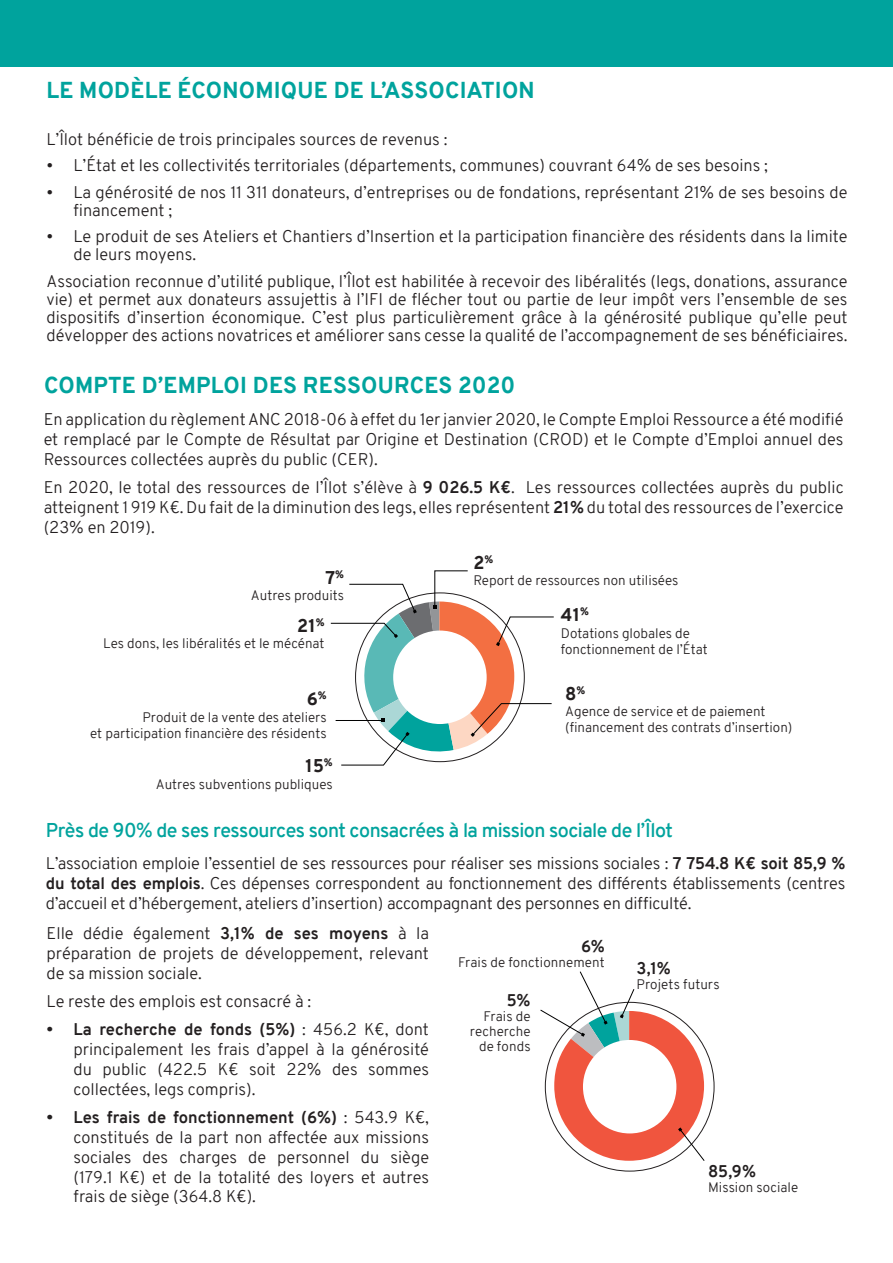
<style>
.page{position:relative;width:893px;height:1263px;background:#fff}
.page>*{position:absolute;margin:0;border:0;box-sizing:border-box;transform-origin:0 0}
.t1{font:800 22.5px "Overpass";letter-spacing:.01em;color:#00a39d}
.t2{font:600 19.5px "Overpass";letter-spacing:-.025em;color:#00a39d}
.t3{font:800 18px "Overpass";color:#231f20}
.t4{font:300 16.5px/19.8px "Overpass";color:#231f20;text-align:justify}
.t5{font:700 16.5px "Overpass";color:#231f20}
.t6{font:300 13.5px "Overpass";color:#231f20}
.s1{font-weight:700}
</style>
<div class="page">
<div style="left:0;top:0;width:893px;height:67px;background:#00a39d"></div>
<svg style="left:330px;top:570px;width:224px;height:196px"></svg>
<svg style="left:540px;top:971px;width:165px;height:191px"></svg>
<p class="t1" style="left:46px;top:74px;width:490px">LE MODÈLE ÉCONOMIQUE DE L’ASSOCIATION</p>
<p class="t4" style="left:46px;top:129px;width:402px">L’Îlot bénéficie de trois principales sources de revenus :</p>
<p class="t4" style="left:46px;top:156px;width:723px">• L’État et les collectivités territoriales (départements, communes) couvrant 64% de ses besoins ;</p>
<p class="t4" style="left:73px;top:183px;width:775px;line-height:18px;text-indent:-27px">• La générosité de nos 11 311 donateurs, d’entreprises ou de fondations, représentant 21% de ses besoins de financement ;</p>
<p class="t4" style="left:73px;top:228px;width:776px;line-height:18px;text-indent:-27px">• Le produit de ses Ateliers et Chantiers d’Insertion et la participation financière des résidents dans la limite de leurs moyens.</p>
<p class="t4" style="left:46px;top:272px;width:803px;line-height:18px">Association reconnue d’utilité publique, l’Îlot est habilitée à recevoir des libéralités (legs, donations, assurance vie) et permet aux donateurs assujettis à l’IFI de flécher tout ou partie de leur impôt vers l’ensemble de ses dispositifs d’insertion économique. C’est plus particulièrement grâce à la générosité publique qu’elle peut développer des actions novatrices et améliorer sans cesse la qualité de l’accompagnement de ses bénéficiaires.</p>
<p class="t1" style="left:44px;top:369px;width:473px">COMPTE D’EMPLOI DES RESSOURCES 2020</p>
<p class="t4" style="left:44px;top:409px;width:801px">En application du règlement ANC 2018-06 à effet du 1er janvier 2020, le Compte Emploi Ressource a été modifié et remplacé par le Compte de Résultat par Origine et Destination (CROD) et le Compte d’Emploi annuel des Ressources collectées auprès du public (CER).</p>
<p class="t4" style="left:44px;top:477px;width:801px">En 2020, le total des ressources de l’Îlot s’élève à <span class="s1">9 026.5 K€</span>. Les ressources collectées auprès du public atteignent 1 919 K€. Du fait de la diminution des legs, elles représentent <span class="s1">21%</span> du total des ressources de l’exercice (23% en 2019).</p>
<p class="t3" style="left:325px;top:565px;width:20px">7<sup>%</sup></p>
<p class="t6" style="left:251px;top:586px;width:95px">Autres produits</p>
<p class="t3" style="left:297px;top:612px;width:29px">21<sup>%</sup></p>
<p class="t6" style="left:103px;top:633px;width:223px">Les dons, les libéralités et le mécénat</p>
<p class="t3" style="left:307px;top:686px;width:21px">6<sup>%</sup></p>
<p class="t6" style="left:142px;top:707px;width:186px">Produit de la vente des ateliers</p>
<p class="t6" style="left:90px;top:723px;width:238px">et participation financière des résidents</p>
<p class="t3" style="left:306px;top:753px;width:29px">15<sup>%</sup></p>
<p class="t6" style="left:156px;top:774px;width:178px">Autres subventions publiques</p>
<p class="t3" style="left:473px;top:550px;width:21px">2<sup>%</sup></p>
<p class="t6" style="left:473px;top:571px;width:206px">Report de ressources non utilisées</p>
<p class="t3" style="left:561px;top:602px;width:29px">41<sup>%</sup></p>
<p class="t6" style="left:561px;top:623px;width:130px">Dotations globales de</p>
<p class="t6" style="left:561px;top:639px;width:148px">fonctionnement de l’État</p>
<p class="t3" style="left:565px;top:681px;width:22px">8<sup>%</sup></p>
<p class="t6" style="left:565px;top:701px;width:202px">Agence de service et de paiement</p>
<p class="t6" style="left:565px;top:718px;width:229px">(financement des contrats d’insertion)</p>
<p class="t2" style="left:46px;top:816px;width:628px">Près de 90% de ses ressources sont consacrées à la mission sociale de l’Îlot</p>
<p class="t4" style="left:46px;top:854px;width:801px">L’association emploie l’essentiel de ses ressources pour réaliser ses missions sociales : <span class="s1">7 754.8 K€ soit 85,9 % du total des emplois</span>. Ces dépenses correspondent au fonctionnement des différents établissements (centres d’accueil et d’hébergement, ateliers d’insertion) accompagnant des personnes en difficulté.</p>
<p class="t4" style="left:47px;top:923px;width:384px">Elle dédie également <span class="s1">3,1% de ses moyens</span> à la préparation de projets de développement, relevant de sa mission sociale.</p>
<p class="t4" style="left:47px;top:991px;width:266px">Le reste des emplois est consacré à :</p>
<p class="t4" style="left:74px;top:1020px;width:357px;text-indent:-27px"><span class="s1">• La recherche de fonds (5%)</span> : 456.2 K€, dont principalement les frais d’appel à la générosité du public (422.5 K€ soit 22% des sommes collectées, legs compris).</p>
<p class="t4" style="left:74px;top:1107px;width:357px;text-indent:-27px"><span class="s1">• Les frais de fonctionnement (6%)</span> : 543.9 K€, constitués de la part non affectée aux missions sociales des charges de personnel du siège (179.1 K€) et de la totalité des loyers et autres frais de siège (364.8 K€).</p>
<p class="t5" style="left:581px;top:935px;width:25px">6%</p>
<p class="t6" style="left:458px;top:953px;width:148px">Frais de fonctionnement</p>
<p class="t5" style="left:507px;top:988px;width:25px">5%</p>
<p class="t6" style="left:484px;top:1007px;width:48px">Frais de</p>
<p class="t6" style="left:470px;top:1022px;width:62px">recherche</p>
<p class="t6" style="left:479px;top:1037px;width:53px">de fonds</p>
<p class="t5" style="left:636px;top:956px;width:36px">3,1%</p>
<p class="t6" style="left:636px;top:974px;width:85px">Projets futurs</p>
<p class="t5" style="left:708px;top:1159px;width:50px">85,9%</p>
<p class="t6" style="left:708px;top:1177px;width:92px">Mission sociale</p>
</div>
